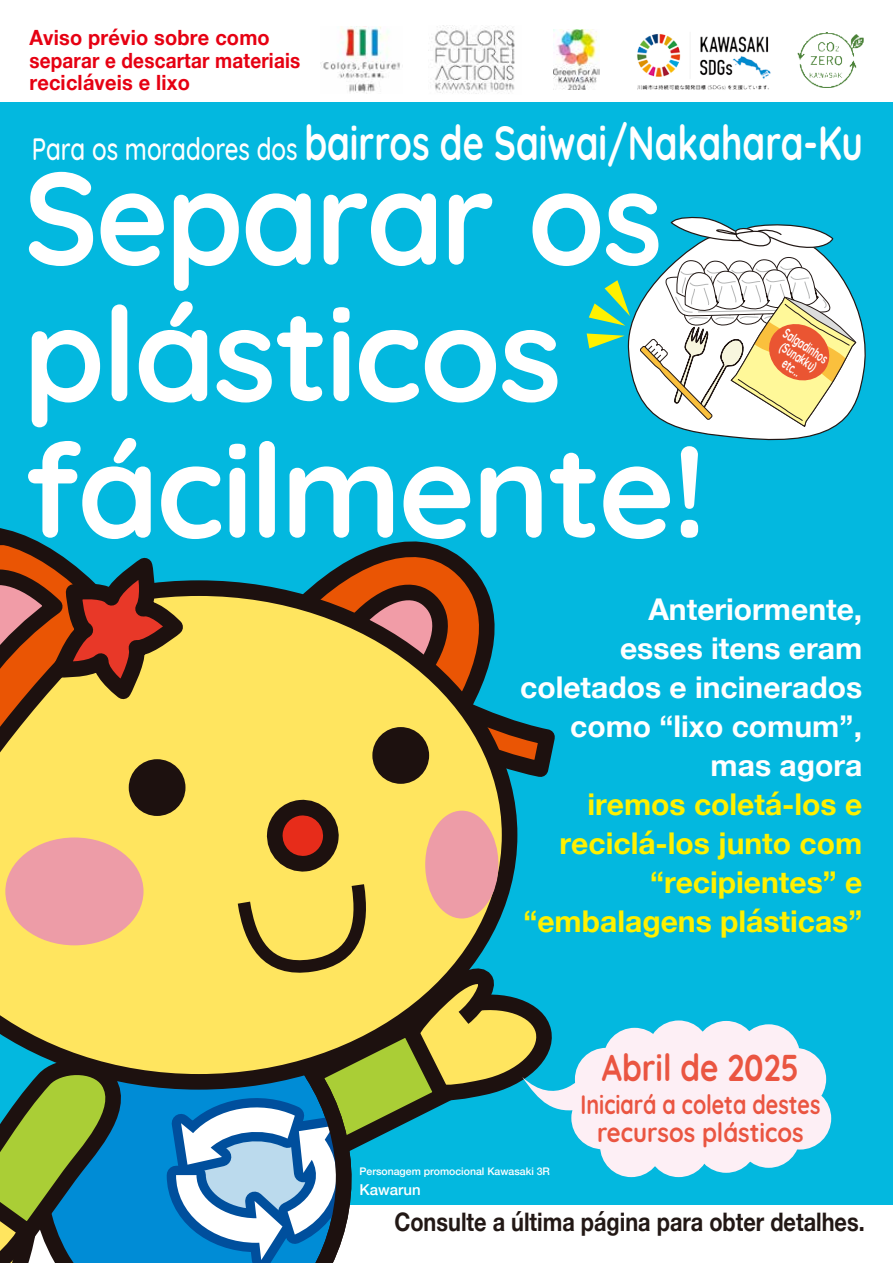
<style>
.page{position:relative;width:893px;height:1263px;background:#03b8df}
.page>*{position:absolute;margin:0;border:0;box-sizing:border-box;transform-origin:0 0}
.t1{font:700 130.8px/136.5px "Quicksand";letter-spacing:-.02em;color:#fff;scale:.95 1}
.t2{font:700 47.85px "Quicksand";color:#fff;scale:.77 1}
.t3{font:700 37.2px "Quicksand";color:#ea5541;scale:.85 1}
.t4{font:500 31.5px "Quicksand";color:#fff;scale:.77 1}
.t5{font:700 30px/39px "Helvetica Neue";color:#fff;text-align:right}
.t6{font:700 30px/39px "Helvetica Neue";color:#fff100;text-align:right}
.t7{font:700 26.55px/28.5px "Quicksand";color:#ea5541;text-align:center;scale:.81 1}
.t8{font:700 25.5px "Helvetica Neue";color:#221815;scale:.85 1}
.t9{font:700 21px/22.5px "Helvetica Neue";letter-spacing:.01em;color:#e60012;scale:.95 1}
.t10{font:500 15px "Helvetica Neue";color:#fff}
.t11{font:700 13.95px/25.7px "Quicksand";color:#fff;text-align:center;scale:.61 1}
.t12{font:500 10.5px "Helvetica Neue";color:#fff}
</style>
<div class="page">
<div style="left:0;top:1205px;width:893px;height:58px;background:#fff"></div>
<div style="left:603px;top:1028px;width:63px;height:62px;background:#fdeff5;border-radius:50%"></div>
<div style="left:647px;top:1020px;width:63px;height:63px;background:#fdeff5;border-radius:50%"></div>
<div style="left:695px;top:1021px;width:62px;height:62px;background:#fdeff5;border-radius:50%"></div>
<div style="left:737px;top:1024px;width:63px;height:63px;background:#fdeff5;border-radius:50%"></div>
<div style="left:769px;top:1087px;width:62px;height:62px;background:#fdeff5;border-radius:50%"></div>
<div style="left:737px;top:1105px;width:63px;height:63px;background:#fdeff5;border-radius:50%"></div>
<div style="left:695px;top:1110px;width:62px;height:63px;background:#fdeff5;border-radius:50%"></div>
<div style="left:647px;top:1115px;width:63px;height:62px;background:#fdeff5;border-radius:50%"></div>
<div style="left:600px;top:1115px;width:62px;height:62px;background:#fdeff5;border-radius:50%"></div>
<div style="left:571px;top:1087px;width:63px;height:62px;background:#fdeff5;border-radius:50%"></div>
<div style="left:575px;top:1048px;width:62px;height:62px;background:#fdeff5;border-radius:50%"></div>
<div style="left:764px;top:1048px;width:62px;height:62px;background:#fdeff5;border-radius:50%"></div>
<svg style="left:0;top:528px;width:584px;height:735px"></svg>
<div style="left:622px;top:1059px;width:172px;height:77px;background:#fdeff5"></div>
<svg style="left:627px;top:250px;width:239px;height:191px"></svg>
<svg style="left:670px;top:216px;width:164px;height:34px"></svg>
<svg style="left:639px;top:256px;width:218px;height:172px;background:#dddac9"></svg>
<svg style="left:587px;top:333px;width:38px;height:15px"></svg>
<svg style="left:589px;top:280px;width:41px;height:46px"></svg>
<div style="left:0;top:0;width:893px;height:101px;background:#fff"></div>
<img style="left:797px;top:32px;width:67px;height:55px">
<img style="left:321px;top:26px;width:79px;height:67px">
<img style="left:428px;top:26px;width:87px;height:68px">
<img style="left:553px;top:30px;width:46px;height:60px">
<img style="left:637px;top:34px;width:134px;height:56px">
<p class="t9" style="left:29px;top:27px;width:287px">Aviso prévio sobre como separar e descartar materiais recicláveis e lixo</p>
<p class="t4" style="left:32px;top:123px;width:347px">Para os moradores dos</p>
<h2 class="t2" style="left:304px;top:103px;width:727px">bairros de Saiwai/Nakahara-Ku</h2>
<h1 class="t1" style="left:23px;top:139px;width:721px">Separar os plásticos fácilmente!</h1>
<p class="t11" style="left:792px;top:321px;width:84px;rotate:33deg">Salgadinhos etc...</p>
<p class="t11" style="left:789px;top:334px;width:69px;rotate:33deg">(Sunakku)</p>
<p class="t5" style="left:520px;top:590px;width:344px">Anteriormente,<br>esses itens eram coletados e incinerados como “lixo comum“, mas agora</p>
<p class="t6" style="left:523px;top:785px;width:340px">iremos coletá-los e reciclá-los junto com “recipientes” e “embalagens plásticas“</p>
<p class="t12" style="left:360px;top:1162px;width:192px">Personagem promocional Kawasaki R3</p>
<p class="t10" style="left:360px;top:1178px;width:63px">Kawarun</p>
<p class="t3" style="left:602px;top:1036px;width:233px">Abril de 2025</p>
<p class="t7" style="left:580px;top:1087px;width:298px">Iniciará a coleta destes recursos plásticos</p>
<p class="t8" style="left:394px;top:1202px;width:555px">Consulte a última página para obter detalhes.</p>
</div>
